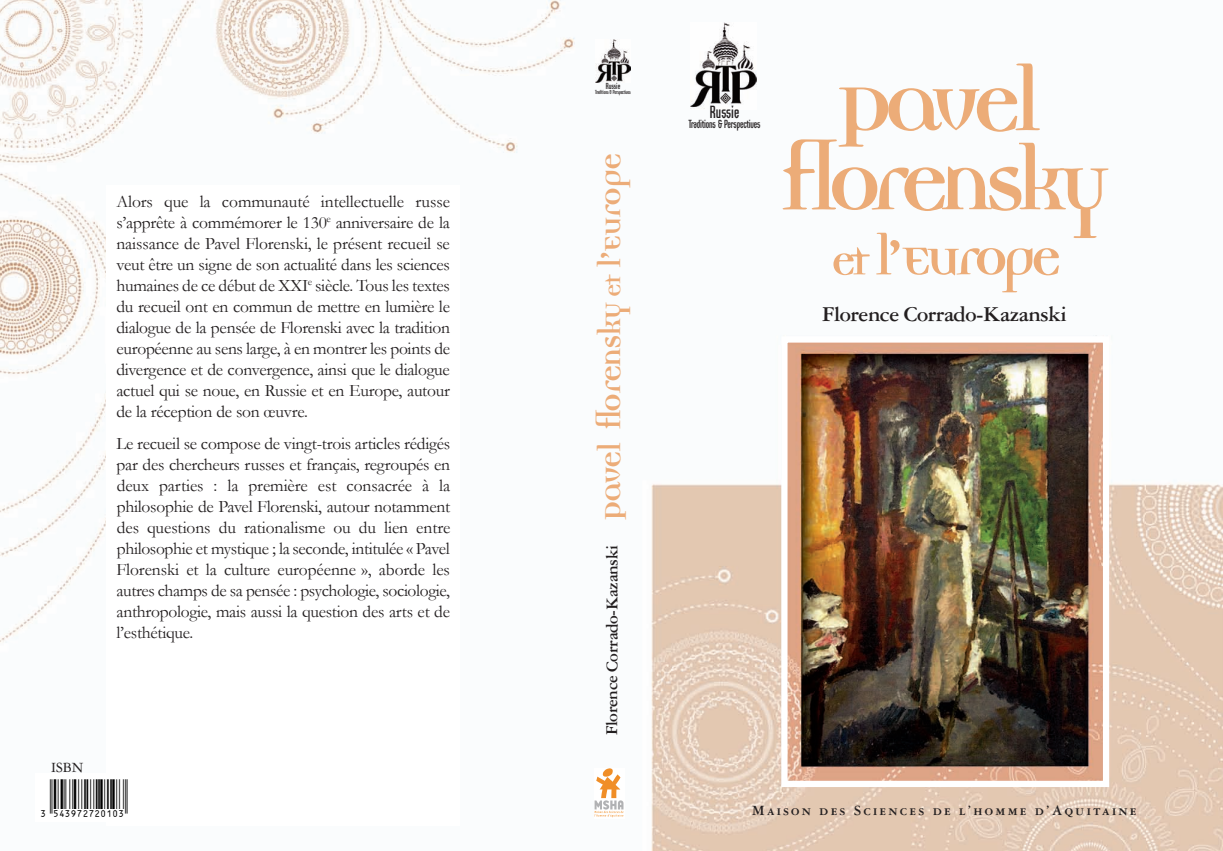
<style>
.page{position:relative;width:1223px;height:851px;background:#fff}
.page>*{position:absolute;margin:0;border:0;box-sizing:border-box;transform-origin:0 0}
.t1{font:700 100px "Democratica";letter-spacing:-.1em;color:#ecac78}
.t2{font:700 62.5px "Democratica";letter-spacing:-.1em;color:#ecac78}
.t3{font:39.62px "Ean P48 Lfz";letter-spacing:.01em;color:#000}
.t4{font:700 22.5px "Garamond Three";letter-spacing:-.025em;color:#231f20}
.t5{font:700 17.88px "Orbon ITC";color:#231f20}
.t6{font:17.5px/21px "Garamond";letter-spacing:-.015em;color:#231f20;text-align:justify}
.t7{font:700 17.5px "Garamond Three";letter-spacing:-.025em;color:#231f20}
.t8{font:15px "Garamond Three Bold SC";letter-spacing:.15em;color:#231f20}
.t9{font:15px "Garamond Three SC";color:#231f20}
.t10{font:700 12px "Orbon ITC";letter-spacing:-.015em;color:#231f20}
.t11{font:700 8.88px "Orbon ITC";color:#231f20}
.t12{font:700 5.88px "Orbon ITC";letter-spacing:-.015em;color:#231f20}
.s1{font-family:"Democratica";font-size:35px;color:#ecac78}
.s2{font-family:"Democratica";font-size:27.5px;color:#ecac78}
.s3{font-size:50px}
</style>
<div class="page">
<img style="left:0;top:0;width:1222px;height:850px">
<img style="left:691px;top:23px;width:66px;height:86px">
<div style="left:781px;top:336px;width:328px;height:450px;border:6px solid #fff"></div>
<div style="left:106px;top:185px;width:354px;height:641px;background:#fff"></div>
<div style="left:35px;top:773px;width:99px;height:48px;background:#fff"></div>
<svg style="left:594px;top:768px;width:31px;height:50px"></svg>
<svg style="left:594px;top:768px;width:29px;height:49px"></svg>
<img style="left:595px;top:39px;width:35px;height:44px">
<p class="t6" style="left:116px;top:191px;width:335px">Alors que la communauté intellectuelle russe s’apprête à commémorer le 130<sup>e</sup> anniversaire de la naissance de Pavel Florenski, le présent recueil se veut être un signe de son actualité dans les sciences humaines de ce début de XXI<sup>e</sup> siècle. Tous les textes du recueil ont en commun de mettre en lumière le dialogue de la pensée de Florenski avec la tradition européenne au sens large, à en montrer les points de divergence et de convergence, ainsi que le dialogue actuel qui se noue, en Russie et en Europe, autour de la réception de son œuvre.</p>
<p class="t6" style="left:116px;top:433px;width:335px">Le recueil se compose de vingt-trois articles rédigés par des chercheurs russes et français, regroupés en deux parties : la première est consacrée à la philosophie de Pavel Florenski, autour notamment des questions du rationalisme ou du lien entre philosophie et mystique ; la seconde, intitulée « Pavel Florenski et la culture européenne », aborde les autres champs de sa pensée : psychologie, sociologie, anthropologie, mais aussi la question des arts et de l’esthétique.</p>
<p class="t9" style="left:51px;top:761px;width:34px">ISBN</p>
<h3 class="t3" style="left:41px;top:771px;width:89px">&amp;:PONTRMRMULUN=</h3>
<p class="t11" style="left:605px;top:83px;width:16px">Russie</p>
<p class="t12" style="left:595px;top:90px;width:37px">Traditions &amp; Perspectives</p>
<p class="t7" style="left:606px;top:735px;width:583px;rotate:-90deg">Florence Corrado-Kazanski <span class="s1">Pavel florensky</span> <span class="s2">et</span> <span class="s1">l’Europe</span></p>
<p class="t5" style="left:710px;top:105px;width:31px">Russie</p>
<p class="t10" style="left:688px;top:119px;width:74px">Traditions &amp; Perspectives</p>
<h1 class="t1" style="left:835px;top:37px;width:209px">Pavel</h1>
<h1 class="t1" style="left:779px;top:116px;width:333px">florensky</h1>
<h2 class="t2" style="left:831px;top:216px;width:231px"><span class="s3">et</span> l’Europe</h2>
<p class="t4" style="left:822px;top:306px;width:246px">Florence Corrado-Kazanski</p>
<p class="t8" style="left:752px;top:805px;width:386px">Maison des Sciences de l’homme d’Aquitaine</p>
</div>
